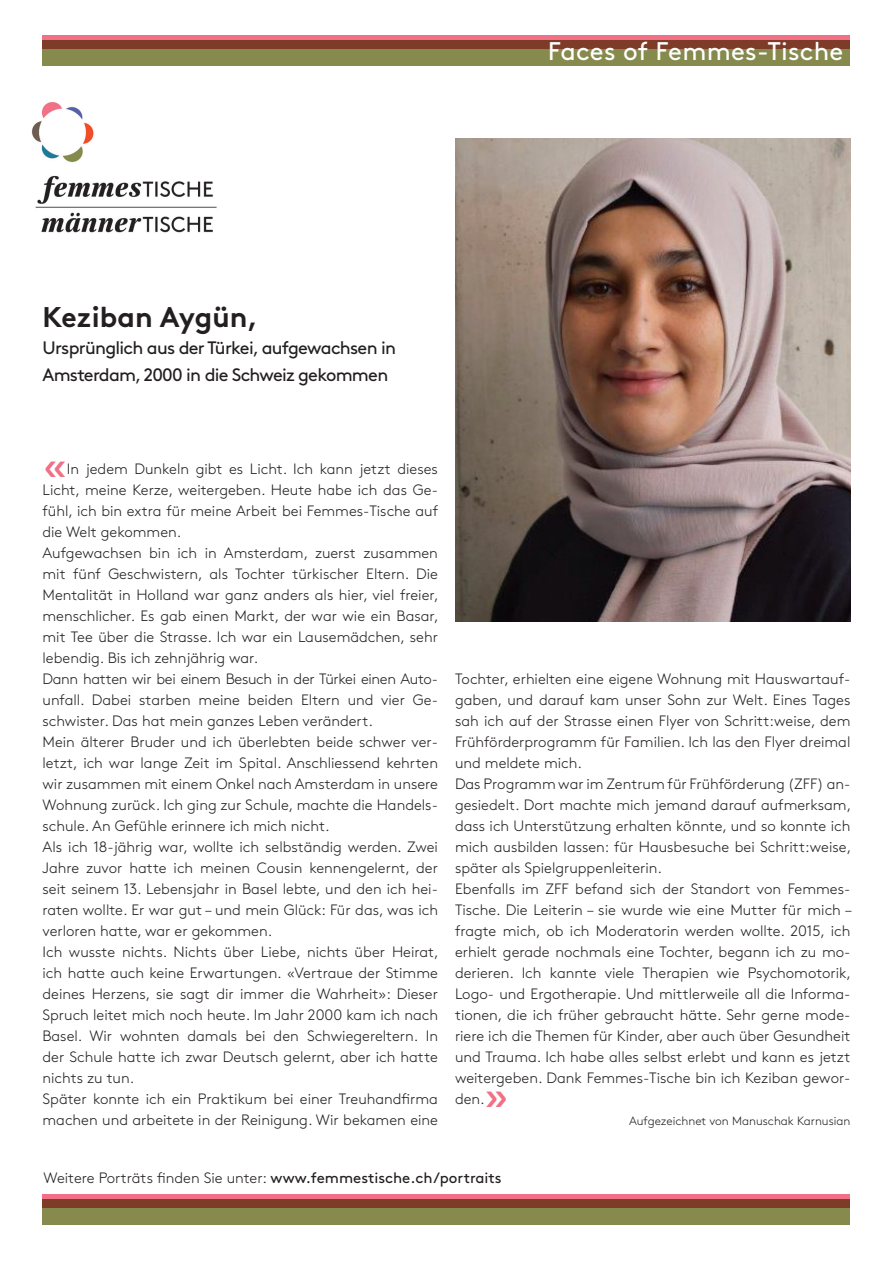
<style>
.page{position:relative;width:893px;height:1263px;background:#fff}
.page>*{position:absolute;margin:0;border:0;box-sizing:border-box;transform-origin:0 0}
.t1{font:40.5px "Brown Pro";color:#f17085}
.t2{font:700 28.5px "Brown Pro";color:#231f20}
.t3{font:25.5px "Brown Pro";letter-spacing:.01em;color:#fff}
.t4{font:18px/27px "Brown Pro";letter-spacing:-.04em;color:#231f20}
.t5{font:300 15px/21px "Brown Pro";color:#231f20}
.t6{font:300 12px "Brown Pro";color:#231f20}
.s1{font-weight:400}
</style>
<div class="page">
<div style="left:43px;top:1194px;width:807px;height:14px;background:#f17085"></div>
<svg style="left:43px;top:1199px;width:807px;height:25px;background:#836d3f"></svg>
<img style="left:31px;top:102px;width:186px;height:131px">
<div style="left:43px;top:35px;width:807px;height:14px;background:#f17085"></div>
<svg style="left:43px;top:40px;width:807px;height:26px;background:#836e40"></svg>
<img style="left:455px;top:138px;width:395px;height:483px">
<h3 class="t3" style="left:548px;top:32px;width:297px">Faces of Femmes-Tische</h3>
<h2 class="t2" style="left:43px;top:294px;width:217px">Keziban Aygün,</h2>
<p class="t4" style="left:43px;top:333px;width:355px">Ursprünglich aus der Türkei, aufgewachsen in<br>Amsterdam, 2000 in die Schweiz gekommen</p>
<h1 class="t1" style="left:43px;top:434px;width:26px">«</h1>
<p class="t5" style="left:43px;top:457px;width:398px;text-indent:24px">In jedem Dunkeln gibt es Licht. Ich kann jetzt dieses Licht, meine Kerze, weitergeben. Heute habe ich das Ge&shy;fühl, ich bin extra für meine Arbeit bei Femmes-Tische auf die Welt gekommen.<br>Aufgewachsen bin ich in Amsterdam, zuerst zusammen mit fünf Geschwistern, als Tochter türkischer Eltern. Die Mentalität in Holland war ganz anders als hier, viel freier, menschlicher. Es gab einen Markt, der war wie ein Basar, mit Tee über die Strasse. Ich war ein Lausemädchen, sehr lebendig. Bis ich zehnjährig war.<br>Dann hatten wir bei einem Besuch in der Türkei einen Auto&shy;unfall. Dabei starben meine beiden Eltern und vier Ge&shy;schwister. Das hat mein ganzes Leben verändert.<br>Mein älterer Bruder und ich überlebten beide schwer ver&shy;letzt, ich war lange Zeit im Spital. Anschliessend kehrten wir zusammen mit einem Onkel nach Amsterdam in unsere Wohnung zurück. Ich ging zur Schule, machte die Handels&shy;schule. An Gefühle erinnere ich mich nicht.<br>Als ich 18-jährig war, wollte ich selbständig werden. Zwei Jahre zuvor hatte ich meinen Cousin kennengelernt, der seit seinem 13. Lebensjahr in Basel lebte, und den ich hei&shy;raten wollte. Er war gut – und mein Glück: Für das, was ich verloren hatte, war er gekommen.<br>Ich wusste nichts. Nichts über Liebe, nichts über Heirat, ich hatte auch keine Erwartungen. «Vertraue der Stimme deines Herzens, sie sagt dir immer die Wahrheit»: Dieser Spruch leitet mich noch heute. Im Jahr 2000 kam ich nach Basel. Wir wohnten damals bei den Schwiegereltern. In der Schule hatte ich zwar Deutsch gelernt, aber ich hatte nichts zu tun.<br>Später konnte ich ein Praktikum bei einer Treuhandfirma machen und arbeitete in der Reinigung. Wir bekamen eine</p>
<p class="t5" style="left:455px;top:667px;width:398px">Tochter, erhielten eine eigene Wohnung mit Hauswartauf&shy;gaben, und darauf kam unser Sohn zur Welt. Eines Tages sah ich auf der Strasse einen Flyer von Schritt:weise, dem Frühförderprogramm für Familien. Ich las den Flyer dreimal und meldete mich.<br>Das Programm war im Zentrum für Frühförderung (ZFF) an&shy;gesiedelt. Dort machte mich jemand darauf aufmerksam, dass ich Unterstützung erhalten könnte, und so konnte ich mich ausbilden lassen: für Hausbesuche bei Schritt:weise, später als Spielgruppenleiterin.<br>Ebenfalls im ZFF befand sich der Standort von Femmes-Tische. Die Leiterin – sie wurde wie eine Mutter für mich – fragte mich, ob ich Moderatorin werden wollte. 2015, ich erhielt gerade nochmals eine Tochter, begann ich zu mo&shy;derieren. Ich kannte viele Therapien wie Psychomotorik, Logo- und Ergotherapie. Und mittlerweile all die Informa&shy;tionen, die ich früher gebraucht hätte. Sehr gerne mode&shy;riere ich die Themen für Kinder, aber auch über Gesundheit und Trauma. Ich habe alles selbst erlebt und kann es jetzt weitergeben. Dank Femmes-Tische bin ich Keziban gewor&shy;den.</p>
<h1 class="t1" style="left:485px;top:1064px;width:26px">»</h1>
<p class="t6" style="left:629px;top:1112px;width:223px">Aufgezeichnet von Manuschak Karnusian</p>
<p class="t5" style="left:44px;top:1166px;width:460px">Weitere Porträts finden Sie unter: <span class="s1">www.femmestische.ch/portraits</span></p>
</div>
